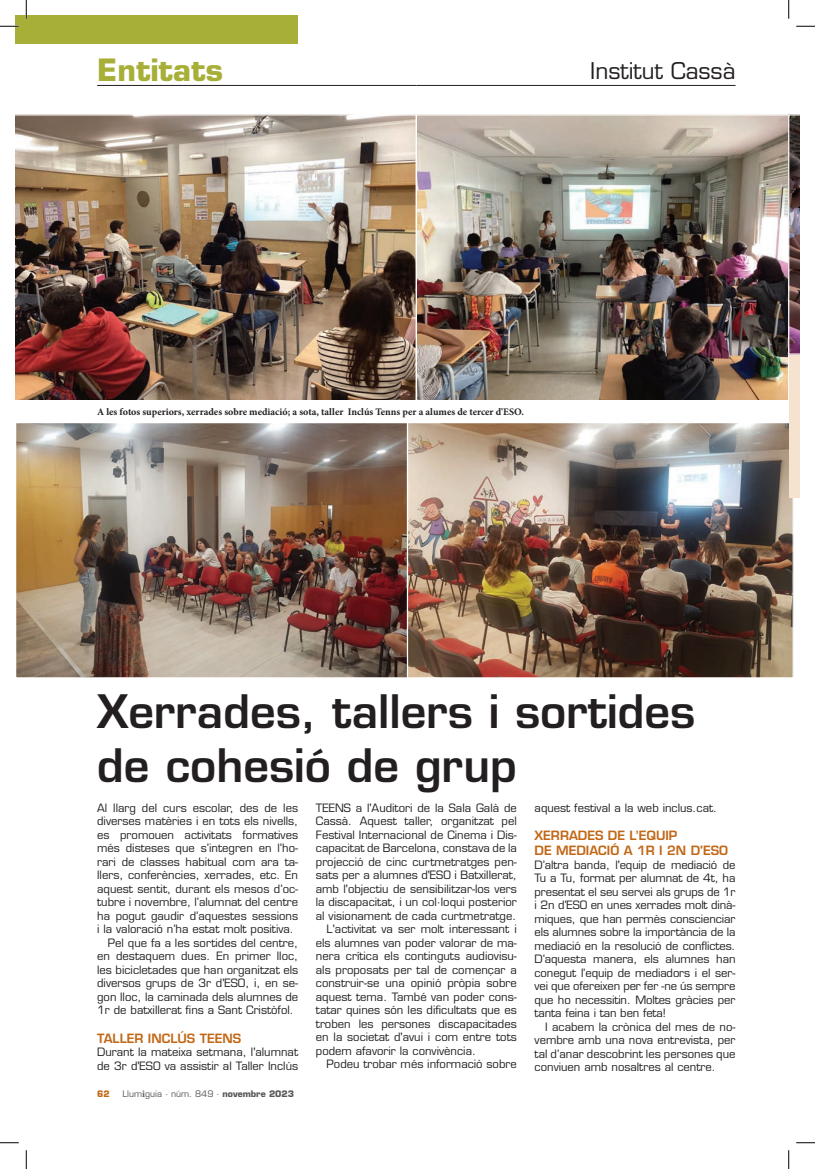
<style>
.page{position:relative;width:815px;height:1169px;background:#fff}
.page>*{position:absolute;margin:0;border:0;box-sizing:border-box;transform-origin:0 0}
.Títol_1{font:600 45px/54px "Eurostile LT Std";color:#231f20}
.t1{font:700 30px "Eurostile LT Std";color:#a7af38}
.t2{font:22.5px "Eurostile LT Std";color:#231f20}
.TextGeneral{font:600 12.5px "Eurostile LT Std";color:#c26716}
.TextGeneral-2{font:11.25px/13.5px "Eurostile LT Std";color:#231f20;text-align:justify}
.peu{font:700 10px "Minion Pro";color:#231f20}
.t3{font:8.75px "Eurostile LT Std";color:#57585a}
.t4{font:700 8.75px "Eurostile LT Std";color:#c26716}
.s1{font-family:"Minion Pro";font-weight:700;font-size:10px}
.s2{font-weight:700}
</style>
<div class="page">
<div style="left:16px;top:16px;width:282px;height:28px;background:#a7af38"></div>
<hr style="left:97px;top:85px;width:319px;height:1px;background:#231f20">
<hr style="left:416px;top:85px;width:319px;height:1px;background:#231f20">
<img style="left:417px;top:116px;width:370px;height:283px">
<img style="left:16px;top:114px;width:399px;height:286px">
<img style="left:18px;top:424px;width:389px;height:252px">
<div style="left:16px;top:422px;width:394px;height:256px;border:1px solid #fff"></div>
<img style="left:409px;top:424px;width:382px;height:252px">
<div style="left:407px;top:422px;width:386px;height:256px;border:1px solid #fff"></div>
<div style="left:788px;top:310px;width:11px;height:188px;background:#f5e2cf"></div>
<img style="left:787px;top:114px;width:12px;height:241px">
<svg style="left:0;top:25px;width:19px;height:2px"></svg>
<svg style="left:796px;top:25px;width:18px;height:2px"></svg>
<svg style="left:0;top:1142px;width:19px;height:1px"></svg>
<svg style="left:796px;top:1142px;width:18px;height:1px"></svg>
<svg style="left:25px;top:0;width:2px;height:19px"></svg>
<svg style="left:25px;top:1150px;width:2px;height:19px"></svg>
<svg style="left:788px;top:0;width:1px;height:19px"></svg>
<svg style="left:788px;top:1150px;width:1px;height:19px"></svg>
<p class="t1" style="left:97px;top:52px;width:127px">Entitats</p>
<p class="t2" style="left:590px;top:57px;width:147px">Institut Cassà</p>
<p class="peu" style="left:97px;top:405px;width:428px">A les fotos superiors, xerrades sobre mediació; a sota, taller Inclús Tenns per a alumes de tercer d'ESO.</p>
<p class="Títol_1" style="left:97px;top:684px;width:599px">Xerrades, tallers i sortides de cohesió de grup</p>
<p class="TextGeneral-2" style="left:97px;top:800px;width:202px">Al llarg del curs escolar, des de les diverses matèries i en tots els nivells, es promouen activitats formatives més disteses que s’integren en l’ho&shy;rari de classes habitual com ara ta&shy;llers, conferències, xerrades, etc. En aquest sentit, durant els mesos d’oc&shy;tubre i novembre, l’alumnat del centre ha pogut gaudir d’aquestes sessions i la valoració n’ha estat molt positiva.</p>
<p class="TextGeneral-2" style="left:97px;top:935px;width:202px;text-indent:11px">Pel que fa a les sortides del centre, en destaquem dues. En primer lloc, les bicicletades que han organitzat els diversos grups de 3r d'ESO, i, en se&shy;gon lloc, la caminada dels alumnes de 1r de batxillerat fins a Sant Cristòfol.</p>
<p class="TextGeneral" style="left:97px;top:1030px;width:146px">TALLER INCLÚS TEENS</p>
<p class="TextGeneral-2" style="left:97px;top:1045px;width:202px">Durant la mateixa setmana, l'alumnat de 3r d'ESO va assistir al Taller Inclús</p>
<p class="t4" style="left:97px;top:1088px;width:14px">62</p>
<p class="t3" style="left:122px;top:1088px;width:173px">Llum<span class="s1">i</span>guia · núm. 849 · <span class="s2">novembre 2023</span></p>
<p class="TextGeneral-2" style="left:316px;top:800px;width:202px">TEENS a l'Auditori de la Sala Galà de Cassà. Aquest taller, organitzat pel Festival Internacional de Cinema i Dis&shy;capacitat de Barcelona, constava de la projecció de cinc curtmetratges pen&shy;sats per a alumnes d'ESO i Batxillerat, amb l'objectiu de sensibilitzar-los vers la discapacitat, i un col·loqui posterior al visionament de cada curtmetratge.</p>
<p class="TextGeneral-2" style="left:316px;top:922px;width:202px;text-indent:11px">L'activitat va ser molt interessant i els alumnes van poder valorar de ma&shy;nera crítica els continguts audiovisu&shy;als proposats per tal de començar a construir-se una opinió pròpia sobre aquest tema. També van poder cons&shy;tatar quines són les dificultats que es troben les persones discapacitades en la societat d'avui i com entre tots podem afavorir la convivència.</p>
<p class="TextGeneral-2" style="left:326px;top:1057px;width:192px">Podeu trobar més informació sobre</p>
<p class="TextGeneral-2" style="left:534px;top:800px;width:184px">aquest festival a la web inclus.cat.</p>
<p class="TextGeneral" style="left:534px;top:827px;width:144px">XERRADES DE L’EQUIP</p>
<p class="TextGeneral" style="left:534px;top:842px;width:195px">DE MEDIACIÓ A 1R I 2N D'ESO</p>
<p class="TextGeneral-2" style="left:534px;top:857px;width:202px">D’altra banda, l'equip de mediació de Tu a Tu, format per alumnat de 4t, ha presentat el seu servei als grups de 1r i 2n d’ESO en unes xerrades molt dinà&shy;miques, que han permès conscienciar els alumnes sobre la importància de la mediació en la resolució de conflictes.<br>D’aquesta manera, els alumnes han conegut l’equip de mediadors i el ser&shy;vei que ofereixen per fer -ne ús sempre que ho necessitin. Moltes gràcies per tanta feina i tan ben feta!</p>
<p class="TextGeneral-2" style="left:534px;top:1019px;width:202px;text-indent:11px">I acabem la crònica del mes de no&shy;vembre amb una nova entrevista, per tal d’anar descobrint les persones que conviuen amb nosaltres al centre.</p>
</div>
